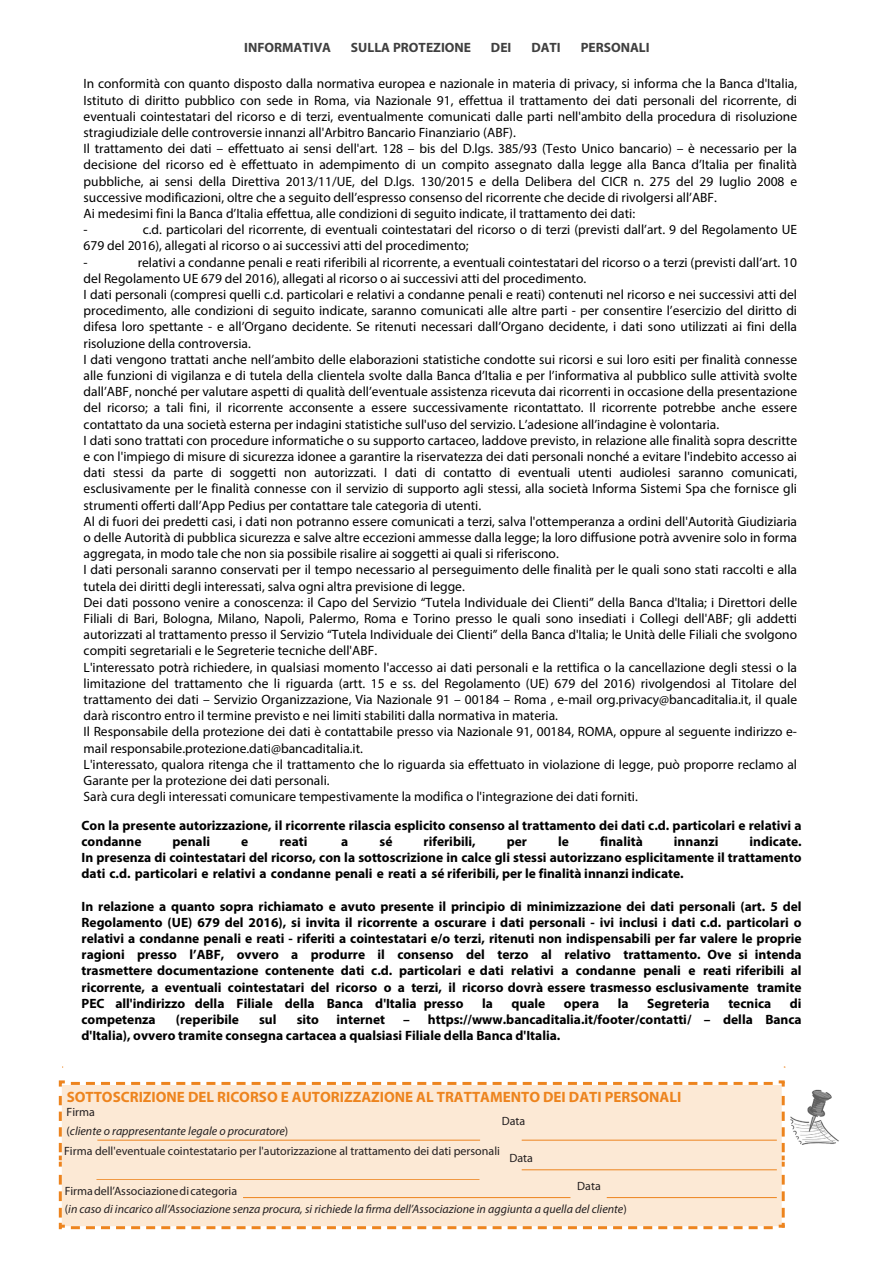
<style>
.page{position:relative;width:893px;height:1263px;background:#fff}
.page>*{position:absolute;margin:0;border:0;box-sizing:border-box;transform-origin:0 0}
.t1{font:700 15px "Myriad Pro";color:#ed841e}
.t2{font:13.5px/16.2px "Myriad Pro";color:#000}
.t3{font:700 13.5px/16.2px "Myriad Pro";color:#000}
.t4{font:700 13.5px "Myriad Pro";color:#404040}
.t5{font:italic 12px/18.6px "Myriad Pro";color:#231f20}
.t6{font:12px "Myriad Pro";color:#231f20}
.s1{color:#fff}
.s2{font-style:normal}
</style>
<div class="page">
<svg style="left:58px;top:1080px;width:727px;height:13px"></svg>
<svg style="left:782px;top:1082px;width:3px;height:4px"></svg>
<div style="left:58px;top:1093px;width:727px;height:137px;background:#fce9d5"></div>
<hr style="left:97px;top:1140px;width:383px;height:1px;background:#ed841e">
<hr style="left:522px;top:1140px;width:255px;height:1px;background:#ed841e">
<hr style="left:243px;top:1197px;width:327px;height:1px;background:#ed841e">
<hr style="left:607px;top:1197px;width:170px;height:1px;background:#ed841e">
<img style="left:790px;top:1089px;width:49px;height:56px">
<hr style="left:522px;top:1169px;width:255px;height:1px;background:#ed841e">
<hr style="left:96px;top:1179px;width:383px;height:1px;background:#ed841e">
<p class="t4" style="left:231px;top:39px;width:102px"><span class="s1">IN</span>INFORMATIVA</p>
<p class="t4" style="left:351px;top:39px;width:122px">SULLA PROTEZIONE</p>
<p class="t4" style="left:491px;top:39px;width:22px">DEI</p>
<p class="t4" style="left:531px;top:39px;width:31px">DATI</p>
<p class="t4" style="left:581px;top:39px;width:70px">PERSONALI</p>
<p class="t2" style="left:84px;top:76px;width:715px">In conformità con quanto disposto dalla normativa europea e nazionale in materia di privacy, si informa che la Banca d'Italia, Istituto di diritto pubblico con sede in Roma, via Nazionale 91, effettua il trattamento dei dati personali del ricorrente, di eventuali cointestatari del ricorso e di terzi, eventualmente comunicati dalle parti nell'ambito della procedura di risoluzione stragiudiziale delle controversie innanzi all'Arbitro Bancario Finanziario (ABF).<br>Il trattamento dei dati – effettuato ai sensi dell'art. 128 – bis del D.lgs. 385/93 (Testo Unico bancario) – è necessario per la decisione del ricorso ed è effettuato in adempimento di un compito assegnato dalla legge alla Banca d’Italia per finalità pubbliche, ai sensi della Direttiva 2013/11/UE, del D.lgs. 130/2015 e della Delibera del CICR n. 275 del 29 luglio 2008 e successive modificazioni, oltre che a seguito dell’espresso consenso del ricorrente che decide di rivolgersi all’ABF.<br>Ai medesimi fini la Banca d’Italia effettua, alle condizioni di seguito indicate, il trattamento dei dati:<br>-</p>
<p class="t2" style="left:84px;top:221px;width:715px;text-indent:59px">c.d. particolari del ricorrente, di eventuali cointestatari del ricorso o di terzi (previsti dall’art. 9 del Regolamento UE<br>679 del 2016), allegati al ricorso o ai successivi atti del procedimento;<br>-</p>
<p class="t2" style="left:84px;top:254px;width:715px;text-indent:54px">relativi a condanne penali e reati riferibili al ricorrente, a eventuali cointestatari del ricorso o a terzi (previsti dall’art. 10 del Regolamento UE 679 del 2016), allegati al ricorso o ai successivi atti del procedimento.<br>I dati personali (compresi quelli c.d. particolari e relativi a condanne penali e reati) contenuti nel ricorso e nei successivi atti del procedimento, alle condizioni di seguito indicate, saranno comunicati alle altre parti - per consentire l’esercizio del diritto di difesa loro spettante - e all’Organo decidente. Se ritenuti necessari dall’Organo decidente, i dati sono utilizzati ai fini della risoluzione della controversia.<br>I dati vengono trattati anche nell’ambito delle elaborazioni statistiche condotte sui ricorsi e sui loro esiti per finalità connesse alle funzioni di vigilanza e di tutela della clientela svolte dalla Banca d’Italia e per l’informativa al pubblico sulle attività svolte dall’ABF, nonché per valutare aspetti di qualità dell’eventuale assistenza ricevuta dai ricorrenti in occasione della presentazione del ricorso; a tali fini, il ricorrente acconsente a essere successivamente ricontattato. Il ricorrente potrebbe anche essere contattato da una società esterna per indagini statistiche sull'uso del servizio. L’adesione all’indagine è volontaria.<br>I dati sono trattati con procedure informatiche o su supporto cartaceo, laddove previsto, in relazione alle finalità sopra descritte e con l'impiego di misure di sicurezza idonee a garantire la riservatezza dei dati personali nonché a evitare l'indebito accesso ai dati stessi da parte di soggetti non autorizzati. I dati di contatto di eventuali utenti audiolesi saranno comunicati, esclusivamente per le finalità connesse con il servizio di supporto agli stessi, alla società Informa Sistemi Spa che fornisce gli strumenti offerti dall’App Pedius per contattare tale categoria di utenti.<br>Al di fuori dei predetti casi, i dati non potranno essere comunicati a terzi, salva l'ottemperanza a ordini dell'Autorità Giudiziaria o delle Autorità di pubblica sicurezza e salve altre eccezioni ammesse dalla legge; la loro diffusione potrà avvenire solo in forma aggregata, in modo tale che non sia possibile risalire ai soggetti ai quali si riferiscono.<br>I dati personali saranno conservati per il tempo necessario al perseguimento delle finalità per le quali sono stati raccolti e alla tutela dei diritti degli interessati, salva ogni altra previsione di legge.<br>Dei dati possono venire a conoscenza: il Capo del Servizio “Tutela Individuale dei Clienti” della Banca d'Italia; i Direttori delle Filiali di Bari, Bologna, Milano, Napoli, Palermo, Roma e Torino presso le quali sono insediati i Collegi dell'ABF; gli addetti autorizzati al trattamento presso il Servizio “Tutela Individuale dei Clienti” della Banca d'Italia; le Unità delle Filiali che svolgono compiti segretariali e le Segreterie tecniche dell'ABF.<br>L'interessato potrà richiedere, in qualsiasi momento l'accesso ai dati personali e la rettifica o la cancellazione degli stessi o la limitazione del trattamento che li riguarda (artt. 15 e ss. del Regolamento (UE) 679 del 2016) rivolgendosi al Titolare del trattamento dei dati – Servizio Organizzazione, Via Nazionale 91 – 00184 – Roma , e-mail org.privacy@bancaditalia.it, il quale darà riscontro entro il termine previsto e nei limiti stabiliti dalla normativa in materia.<br>Il Responsabile della protezione dei dati è contattabile presso via Nazionale 91, 00184, ROMA, oppure al seguente indirizzo e&shy;mail responsabile.protezione.dati@bancaditalia.it.<br>L'interessato, qualora ritenga che il trattamento che lo riguarda sia effettuato in violazione di legge, può proporre reclamo al Garante per la protezione dei dati personali.<br>Sarà cura degli interessati comunicare tempestivamente la modifica o l'integrazione dei dati forniti.</p>
<p class="t3" style="left:82px;top:816px;width:721px">Con la presente autorizzazione, il ricorrente rilascia esplicito consenso al trattamento dei dati c.d. particolari e relativi a condanne</p>
<p class="t3" style="left:173px;top:833px;width:39px">penali</p>
<p class="t3" style="left:241px;top:833px;width:9px">e</p>
<p class="t3" style="left:279px;top:833px;width:30px">reati</p>
<p class="t3" style="left:341px;top:833px;width:9px">a</p>
<p class="t3" style="left:380px;top:833px;width:14px">sé</p>
<p class="t3" style="left:424px;top:833px;width:54px">riferibili,</p>
<p class="t3" style="left:507px;top:833px;width:22px">per</p>
<p class="t3" style="left:558px;top:833px;width:12px">le</p>
<p class="t3" style="left:600px;top:833px;width:44px">finalità</p>
<p class="t3" style="left:674px;top:833px;width:46px">innanzi</p>
<p class="t3" style="left:82px;top:833px;width:722px;text-align:justify;text-indent:668px">indicate.<br>In presenza di cointestatari del ricorso, con la sottoscrizione in calce gli stessi autorizzano esplicitamente il trattamento dati c.d. particolari e relativi a condanne penali e reati a sé riferibili, per le finalità innanzi indicate.</p>
<p class="t3" style="left:82px;top:897px;width:722px;text-align:justify">In relazione a quanto sopra richiamato e avuto presente il principio di minimizzazione dei dati personali (art. 5 del Regolamento (UE) 679 del 2016), si invita il ricorrente a oscurare i dati personali - ivi inclusi i dati c.d. particolari o relativi a condanne penali e reati - riferiti a cointestatari e/o terzi, ritenuti non indispensabili per far valere le proprie ragioni presso l’ABF, ovvero a produrre il consenso del terzo al relativo trattamento. Ove si intenda trasmettere documentazione contenente dati c.d. particolari e dati relativi a condanne penali e reati riferibili al ricorrente, a eventuali cointestatari del ricorso o a terzi, il ricorso dovrà essere trasmesso esclusivamente tramite PEC all'indirizzo della Filiale della Banca d'Italia presso</p>
<p class="t3" style="left:482px;top:995px;width:12px">la</p>
<p class="t3" style="left:511px;top:995px;width:35px">quale</p>
<p class="t3" style="left:564px;top:995px;width:37px">opera</p>
<p class="t3" style="left:618px;top:995px;width:12px">la</p>
<p class="t3" style="left:647px;top:995px;width:64px">Segreteria</p>
<p class="t3" style="left:728px;top:995px;width:44px">tecnica</p>
<p class="t3" style="left:790px;top:995px;width:13px">di</p>
<p class="t3" style="left:82px;top:1011px;width:722px;text-indent:322px">– https://www.bancaditalia.it/footer/contatti/ – della Banca d'Italia), ovvero tramite consegna cartacea a qualsiasi Filiale della Banca d'Italia.</p>
<p class="t3" style="left:82px;top:1011px;width:76px">competenza</p>
<p class="t3" style="left:176px;top:1011px;width:65px">(reperibile</p>
<p class="t3" style="left:259px;top:1011px;width:19px">sul</p>
<p class="t3" style="left:297px;top:1011px;width:24px">sito</p>
<p class="t3" style="left:336px;top:1011px;width:50px">internet</p>
<p class="t1" style="left:67px;top:1087px;width:616px">SOTTOSCRIZIONE DEL RICORSO E AUTORIZZAZIONE AL TRATTAMENTO DEI DATI PERSONALI</p>
<p class="t6" style="left:502px;top:1114px;width:25px">Data</p>
<p class="t5" style="left:67px;top:1103px;width:223px"><span class="s2">Firma<br>(</span>cliente o rappresentante legale o procuratore<span class="s2">)</span></p>
<p class="t6" style="left:64px;top:1143px;width:437px">Firma dell'eventuale cointestatario per l'autorizzazione al trattamento dei dati personali</p>
<p class="t5" style="left:65px;top:1181px;width:563px"><span class="s2">Firma dell’Associazione di categoria<br>(</span>in caso di incarico all’Associazione senza procura, si richiede la firma dell’Associazione in aggiunta a quella del cliente<span class="s2">)</span></p>
<p class="t6" style="left:509px;top:1151px;width:25px">Data</p>
<p class="t6" style="left:577px;top:1178px;width:25px">Data</p>
</div>
